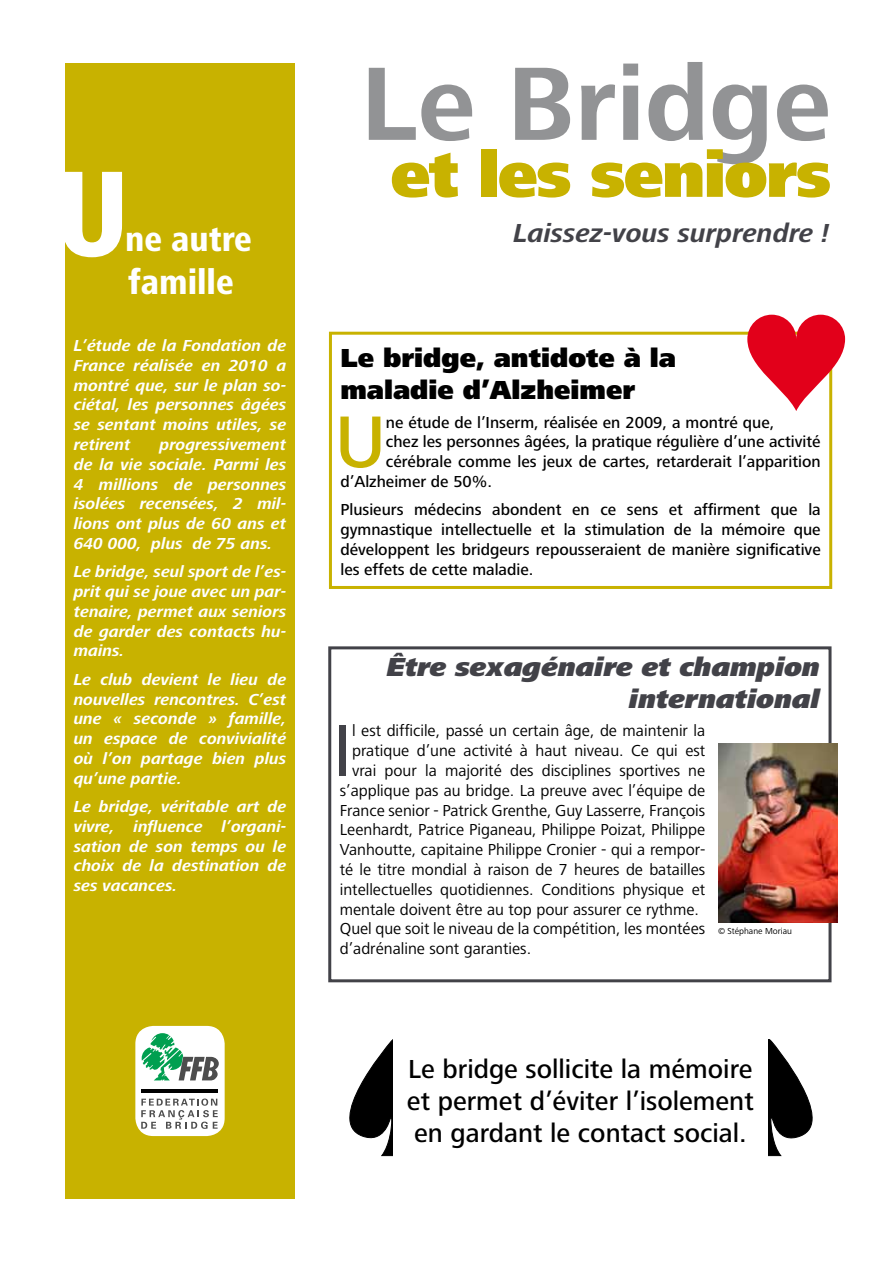
<style>
.page{position:relative;width:893px;height:1263px;background:#fff}
.page>*{position:absolute;margin:0;border:0;box-sizing:border-box;transform-origin:0 0}
.t1{font:700 108px "Frutiger Next LT";color:#929395}
.t2{font:500 75.9px "Frutiger Next LT";color:#c8b200}
.t3{font:75.9px "Frutiger Next LT";color:#424248}
.t4{font:900 66px "Frutiger Next LT";letter-spacing:-.025em;color:#c8b200}
.t5{font:800 condensed 36px/43.2px "Frutiger Next LT";color:#fff}
.t6{font:500 27px/32.4px "Frutiger Next LT";color:#000;text-align:justify}
.t7{font:900 27px/32.4px "Frutiger Next LT";color:#000}
.t8{font:italic 900 27px/32.4px "Frutiger Next LT";color:#424248;text-align:right}
.t9{font:italic 700 27px "Frutiger Next LT";color:#424248}
.t10{font:italic 700 16.5px/19.8px "Frutiger Next LT";color:#fff;text-align:justify}
.t11{font:16.5px "Frutiger Next LT";color:#000}
.t12{font:500 16.5px/19.8px "Frutiger Next LT";color:#000;text-align:justify}
.t13{font:9px "Frutiger Next LT";color:#000}
</style>
<div class="page">
<div style="left:65px;top:64px;width:230px;height:1135px;background:#c8b200"></div>
<div style="left:329px;top:332px;width:503px;height:257px;border:3px solid #c8b200"></div>
<div style="left:328px;top:646px;width:503px;height:336px;border:3px solid #424248"></div>
<svg style="left:349px;top:1039px;width:44px;height:118px"></svg>
<svg style="left:769px;top:1039px;width:44px;height:118px"></svg>
<div style="left:135px;top:1026px;width:90px;height:110px;background:#fff;border-radius:18px"></div>
<hr style="left:142px;top:1089px;width:76px;height:4px;background:#000">
<svg style="left:142px;top:1033px;width:77px;height:47px"></svg>
<svg style="left:141px;top:1098px;width:77px;height:31px"></svg>
<svg style="left:65px;top:172px;width:57px;height:85px"></svg>
<img style="left:718px;top:743px;width:120px;height:180px">
<svg style="left:747px;top:315px;width:98px;height:96px"></svg>
<h3 class="t5" style="left:125px;top:217px;width:128px">ne autre famille</h3>
<p class="t10" style="left:74px;top:335px;width:214px">L’étude de la Fondation de France réalisée en 2010 a montré que, sur le plan so&shy;ciétal, les personnes âgées se sentant moins utiles, se retirent</p>
<p class="t10" style="left:74px;top:434px;width:214px;text-indent:86px">progressivement de la vie sociale. Parmi les 4 millions de personnes isolées recensées, 2 mil&shy;lions ont plus de 60 ans et 640 000, plus de 75 ans.</p>
<p class="t10" style="left:74px;top:562px;width:214px">Le bridge, seul sport de l’es&shy;prit qui se joue avec un par&shy;tenaire, permet aux seniors de garder des contacts hu&shy;mains.</p>
<p class="t10" style="left:74px;top:669px;width:214px">Le club devient le lieu de nouvelles rencontres. C’est une « seconde » famille, un espace de convivialité où l’on partage bien plus qu’une partie.</p>
<p class="t10" style="left:74px;top:797px;width:214px">Le bridge, véritable art de vivre, influence l’organi&shy;sation de son temps ou le choix de la destination de ses vacances.</p>
<h1 class="t1" style="left:361px;top:43px;width:472px">Le Bridge</h1>
<h3 class="t4" style="left:390px;top:137px;width:442px">et les seniors</h3>
<h3 class="t9" style="left:513px;top:218px;width:317px">Laissez-vous surprendre !</h3>
<h3 class="t7" style="left:340px;top:341px;width:337px">Le bridge, antidote à la maladie d’Alzheimer</h3>
<h2 class="t2" style="left:335px;top:400px;width:52px">U</h2>
<p class="t12" style="left:386px;top:412px;width:390px">ne étude de l’Inserm, réalisée en 2009, a montré que,</p>
<p class="t12" style="left:386px;top:432px;width:436px">chez les personnes âgées, la pratique régulière d’une activité</p>
<p class="t12" style="left:386px;top:452px;width:436px">cérébrale comme les jeux de cartes, retarderait l’apparition</p>
<p class="t12" style="left:340px;top:472px;width:153px">d’Alzheimer de 50%.</p>
<p class="t12" style="left:340px;top:500px;width:482px">Plusieurs médecins abondent en ce sens et affirment que la gymnastique intellectuelle et la stimulation de la mémoire que développent les bridgeurs repousseraient de manière significative les effets de cette maladie.</p>
<h3 class="t8" style="left:387px;top:650px;width:434px">Être sexagénaire et champion international</h3>
<h2 class="t3" style="left:333px;top:709px;width:20px">I</h2>
<p class="t11" style="left:352px;top:722px;width:355px">l est difficile, passé un certain âge, de maintenir la</p>
<p class="t11" style="left:352px;top:741px;width:355px">pratique d’une activité à haut niveau. Ce qui est</p>
<p class="t11" style="left:352px;top:761px;width:355px">vrai pour la majorité des disciplines sportives ne</p>
<p class="t11" style="left:340px;top:781px;width:367px">s’applique pas au bridge. La preuve avec l’équipe de</p>
<p class="t11" style="left:340px;top:801px;width:367px">France senior - Patrick Grenthe, Guy Lasserre, François</p>
<p class="t11" style="left:340px;top:821px;width:367px">Leenhardt, Patrice Piganeau, Philippe Poizat, Philippe</p>
<p class="t11" style="left:340px;top:840px;width:367px">Vanhoutte, capitaine Philippe Cronier - qui a rempor-</p>
<p class="t11" style="left:340px;top:860px;width:367px">té le titre mondial à raison de 7 heures de batailles</p>
<p class="t11" style="left:340px;top:880px;width:367px">intellectuelles quotidiennes. Conditions physique et</p>
<p class="t11" style="left:340px;top:900px;width:361px">mentale doivent être au top pour assurer ce rythme.</p>
<p class="t11" style="left:340px;top:920px;width:367px">Quel que soit le niveau de la compétition, les montées</p>
<p class="t11" style="left:340px;top:939px;width:193px">d’adrénaline sont garanties.</p>
<p class="t13" style="left:718px;top:926px;width:75px">© Stéphane Moriau</p>
<h3 class="t6" style="left:407px;top:1052px;width:348px">Le bridge sollicite la mémoire et permet d’éviter l’isolement en gardant le contact social.</h3>
</div>
